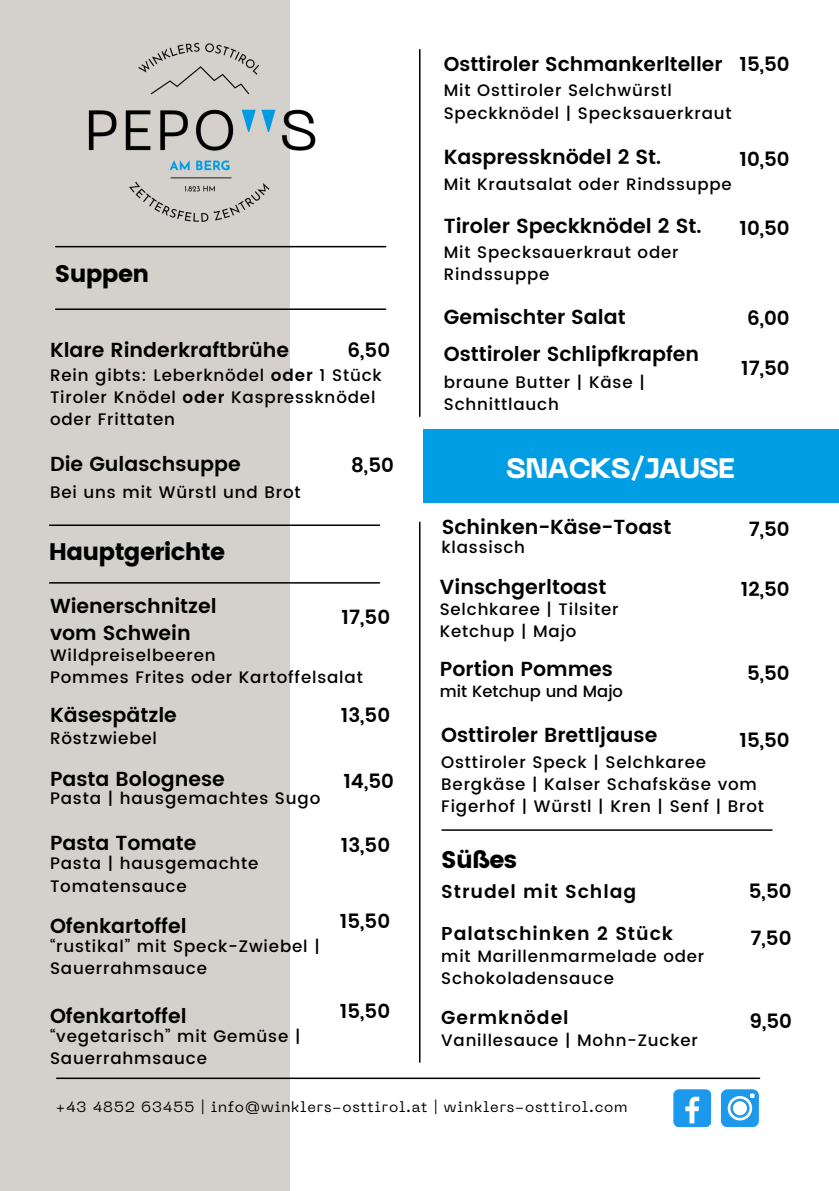
<style>
.page{position:relative;width:839px;height:1191px;background:#fff}
.page>*{position:absolute;margin:0;border:0;box-sizing:border-box;transform-origin:0 0}
.t1{font:800 28px "PP Neue Machina";letter-spacing:-.03em;color:#fff}
.t2{font:24px "Poppins";letter-spacing:-.03em;color:#000}
.t3{font:600 20.4px/27px "Poppins";color:#000}
.t4{font:600 20px "Poppins";color:#000}
.t5{font:600 19.8px "Poppins";color:#000}
.t6{font:600 18.6px "Poppins";letter-spacing:.05em;color:#000}
.t7{font:500 16.6px/22.2px "Poppins";letter-spacing:.05em;color:#000}
.t8{font:500 16.4px "Poppins";color:#000}
.t9{font:14.6px "PP Neue Machina";letter-spacing:.05em;color:#000}
.s1{font-weight:600}
</style>
<div class="page">
<div style="left:0;top:0;width:290px;height:1191px;background:#d4d1cc"></div>
<hr style="left:57px;top:1078px;width:702px;height:1px;background:#000">
<svg style="left:721px;top:1089px;width:37px;height:38px"></svg>
<div style="left:673px;top:1089px;width:37px;height:38px;background:#1c98ed;border-radius:6px"></div>
<svg style="left:685px;top:1097px;width:14px;height:26px"></svg>
<hr style="left:419px;top:50px;width:1px;height:366px;background:#000">
<hr style="left:419px;top:522px;width:1px;height:540px;background:#000">
<img style="left:55px;top:42px;width:297px;height:206px">
<div style="left:423px;top:429px;width:415px;height:74px;background:#019ee3"></div>
<hr style="left:56px;top:246px;width:329px;height:1px;background:#000">
<hr style="left:56px;top:308px;width:329px;height:2px;background:#000">
<hr style="left:50px;top:524px;width:329px;height:2px;background:#000">
<hr style="left:50px;top:582px;width:329px;height:2px;background:#000">
<hr style="left:442px;top:829px;width:330px;height:2px;background:#000">
<h4 class="t2" style="left:55px;top:260px;width:96px">Suppen</h4>
<h3 class="t3" style="left:50px;top:336px;width:241px">Klare Rinderkraftbrühe</h3>
<h5 class="t5" style="left:347px;top:339px;width:44px">6,50</h5>
<h4 class="t7" style="left:50px;top:364px;width:333px">Rein gibts: Leberknödel <span class="s1">oder</span> 1 Stück<br>Tiroler Knödel <span class="s1">oder</span> Kaspressknödel oder Frittaten</h4>
<h5 class="t3" style="left:50px;top:450px;width:192px">Die Gulaschsuppe</h5>
<h3 class="t7" style="left:50px;top:481px;width:252px">Bei uns mit Würstl und Brot</h3>
<h3 class="t2" style="left:49px;top:538px;width:178px">Hauptgerichte</h3>
<h4 class="t5" style="left:351px;top:454px;width:44px">8,50</h4>
<h4 class="t3" style="left:50px;top:593px;width:168px">Wienerschnitzel vom Schwein</h4>
<h3 class="t7" style="left:50px;top:644px;width:314px">Wildpreiselbeeren<br>Pommes Frites oder Kartoffelsalat</h3>
<p class="t5" style="left:341px;top:605px;width:50px">17,50</p>
<h4 class="t3" style="left:50px;top:701px;width:128px">Käsespätzle</h4>
<h4 class="t7" style="left:50px;top:727px;width:108px">Röstzwiebel</h4>
<h3 class="t3" style="left:50px;top:765px;width:176px">Pasta Bolognese</h3>
<h5 class="t5" style="left:343px;top:769px;width:52px">14,50</h5>
<h4 class="t5" style="left:341px;top:704px;width:51px">13,50</h4>
<h5 class="t7" style="left:50px;top:787px;width:272px">Pasta | hausgemachtes Sugo</h5>
<h5 class="t3" style="left:50px;top:830px;width:148px">Pasta Tomate</h5>
<h4 class="t7" style="left:50px;top:853px;width:210px">Pasta | hausgemachte<br>Tomatensauce</h4>
<h4 class="t3" style="left:50px;top:912px;width:138px">Ofenkartoffel</h4>
<h3 class="t7" style="left:50px;top:935px;width:271px">“rustikal” mit Speck-Zwiebel |<br>Sauerrahmsauce</h3>
<h3 class="t3" style="left:50px;top:1002px;width:138px">Ofenkartoffel</h3>
<h5 class="t7" style="left:50px;top:1025px;width:252px">“vegetarisch” mit Gemüse |<br>Sauerrahmsauce</h5>
<h3 class="t5" style="left:341px;top:833px;width:51px">13,50</h3>
<h5 class="t5" style="left:340px;top:909px;width:52px">15,50</h5>
<h5 class="t5" style="left:340px;top:1000px;width:52px">15,50</h5>
<h3 class="t4" style="left:444px;top:53px;width:280px">Osttiroler Schmankerlteller</h3>
<h4 class="t7" style="left:444px;top:80px;width:289px">Mit Osttiroler Selchwürstl<br>Speckknödel | Specksauerkraut</h4>
<h3 class="t5" style="left:739px;top:53px;width:52px">15,50</h3>
<h4 class="t3" style="left:444px;top:144px;width:219px">Kaspressknödel 2 St.</h4>
<h3 class="t7" style="left:444px;top:173px;width:289px">Mit Krautsalat oder Rindssuppe</h3>
<h5 class="t5" style="left:739px;top:148px;width:52px">10,50</h5>
<p class="t3" style="left:444px;top:213px;width:259px">Tiroler Speckknödel 2 St.</p>
<h4 class="t7" style="left:444px;top:241px;width:236px">Mit Specksauerkraut oder<br>Rindssuppe</h4>
<h3 class="t5" style="left:739px;top:216px;width:52px">10,50</h3>
<h3 class="t3" style="left:444px;top:303px;width:183px">Gemischter Salat</h3>
<h4 class="t5" style="left:747px;top:307px;width:44px">6,00</h4>
<h4 class="t3" style="left:444px;top:341px;width:257px">Osttiroler Schlipfkrapfen</h4>
<h3 class="t7" style="left:444px;top:371px;width:202px">braune Butter | Käse |<br>Schnittlauch</h3>
<p class="t5" style="left:741px;top:357px;width:50px">17,50</p>
<p class="t1" style="left:506px;top:457px;width:230px">SNACKS/JAUSE</p>
<h5 class="t3" style="left:441px;top:513px;width:231px">Schinken-Käse-Toast</h5>
<p class="t7" style="left:441px;top:537px;width:85px">klassisch</p>
<h2 class="t5" style="left:748px;top:517px;width:42px">7,50</h2>
<h5 class="t3" style="left:440px;top:574px;width:168px">Vinschgerltoast</h5>
<h3 class="t5" style="left:740px;top:577px;width:50px">12,50</h3>
<h4 class="t7" style="left:439px;top:598px;width:180px">Selchkaree | Tilsiter<br>Ketchup | Majo</h4>
<h5 class="t3" style="left:440px;top:655px;width:174px">Portion Pommes</h5>
<h5 class="t8" style="left:440px;top:682px;width:185px">mit Ketchup und Majo</h5>
<h5 class="t5" style="left:747px;top:662px;width:44px">5,50</h5>
<h1 class="t3" style="left:441px;top:722px;width:218px">Osttiroler Brettljause</h1>
<h4 class="t7" style="left:441px;top:751px;width:324px">Osttiroler Speck | Selchkaree<br>Bergkäse | Kalser Schafskäse vom<br>Figerhof | Würstl | Kren | Senf | Brot</h4>
<h3 class="t5" style="left:739px;top:729px;width:52px">15,50</h3>
<p class="t2" style="left:441px;top:846px;width:77px">Süßes</p>
<h5 class="t6" style="left:441px;top:880px;width:196px">Strudel mit Schlag</h5>
<h2 class="t5" style="left:748px;top:880px;width:44px">5,50</h2>
<p class="t6" style="left:441px;top:923px;width:233px">Palatschinken 2 Stück</p>
<h2 class="t5" style="left:750px;top:926px;width:42px">7,50</h2>
<h4 class="t7" style="left:441px;top:945px;width:264px">mit Marillenmarmelade oder<br>Schokoladensauce</h4>
<h5 class="t6" style="left:441px;top:1007px;width:129px">Germknödel</h5>
<h3 class="t5" style="left:749px;top:1010px;width:44px">9,50</h3>
<h3 class="t7" style="left:441px;top:1029px;width:258px">Vanillesauce | Mohn-Zucker</h3>
<p class="t9" style="left:56px;top:1101px;width:573px">+43 4852 63455 | info@winklers-osttirol.at | winklers-osttirol.com</p>
</div>
